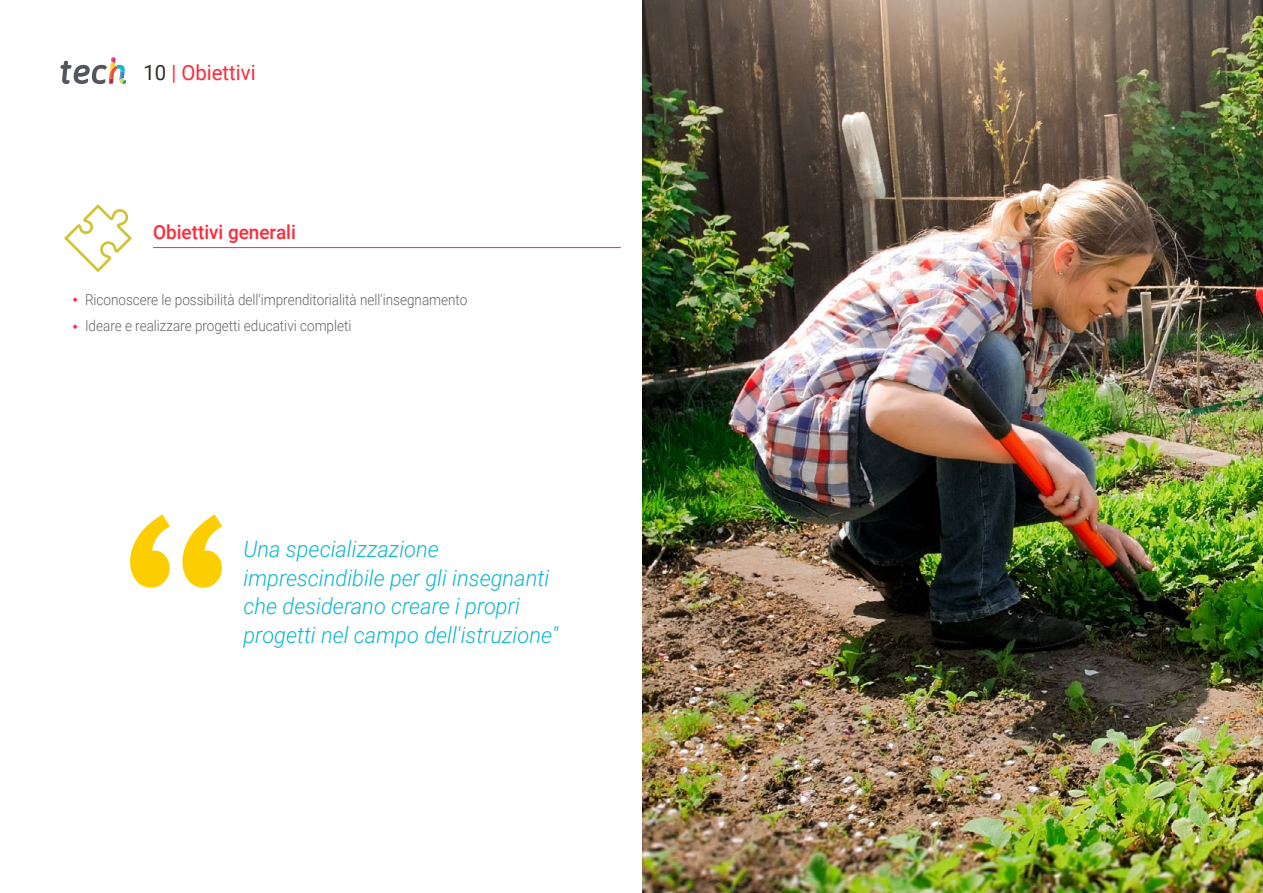
<style>
.page{position:relative;width:1263px;height:893px;background:#fff}
.page>*{position:absolute;margin:0;border:0;box-sizing:border-box;transform-origin:0 0}
.t1{font:italic 300 22.5px/28.5px "Roboto";color:#0fb6cf}
.t2{font:21px "Roboto";color:#ff293a}
.t3{font:500 19.5px "Roboto";color:#ff293a}
.t4{font:300 15px/26.7px "Roboto";color:#61646a;scale:.9 1}
.s1{color:#312e20}
</style>
<div class="page">
<hr style="left:153px;top:247px;width:468px;height:1px;background:#ff293a">
<svg style="left:64px;top:204px;width:68px;height:68px"></svg>
<svg style="left:61px;top:57px;width:65px;height:27px"></svg>
<svg style="left:130px;top:514px;width:92px;height:74px"></svg>
<img style="left:642px;top:0;width:621px;height:893px">
<p class="t2" style="left:144px;top:57px;width:114px"><span class="s1">10</span> | Obiettivi</p>
<p class="t3" style="left:153px;top:219px;width:144px">Obiettivi generali</p>
<p class="t4" style="left:85px;top:285px;width:426px">Riconoscere le possibilità dell'imprenditorialità nell'insegnamento<br>Ideare e realizzare progetti educativi completi</p>
<p class="t1" style="left:243px;top:534px;width:316px">Una specializzazione imprescindibile per gli insegnanti che desiderano creare i propri progetti nel campo dell'istruzione"</p>
</div>
